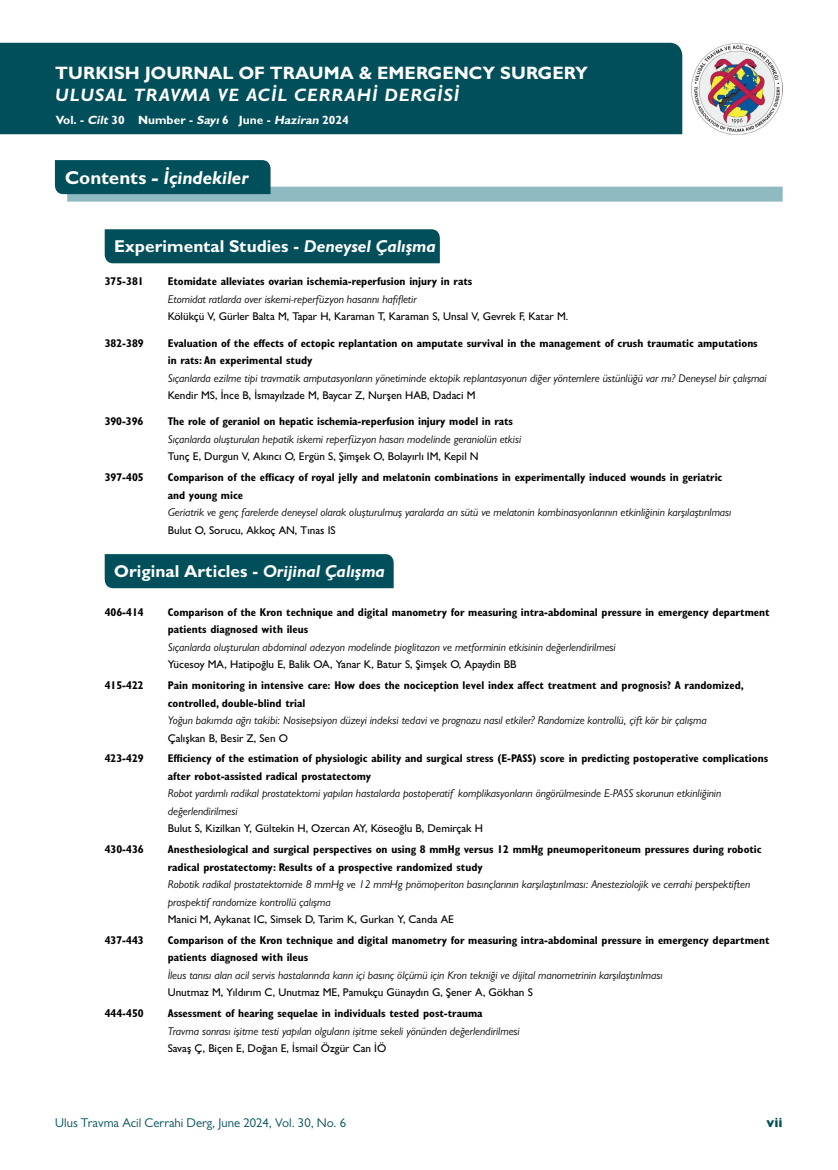
<style>
.page{position:relative;width:838px;height:1170px;background:#fff}
.page>*{position:absolute;margin:0;border:0;box-sizing:border-box;transform-origin:0 0}
.t1{font:italic 700 18.75px "Gill Sans MT Pro";color:#fff}
.t2{font:700 18px "Gill Sans MT Pro";color:#fff}
.t3{font:italic 700 18px "Gill Sans MT Pro";letter-spacing:.055em;color:#fff}
.t4{font:700 17.25px "Gill Sans MT Pro";color:#fff}
.t5{font:800 13.5px "Gill Sans MT Pro";color:#004f5a}
.t6{font:12.75px "Gill Sans MT Pro";color:#004f5a}
.t7{font:700 12px "Gill Sans MT Pro";color:#fff}
.t8{font:700 condensed 11.25px/17.5px "Gill Sans MT Pro";color:#000}
.t9{font:italic 11.25px/17.5px "Gill Sans MT Pro";color:#000}
.t10{font:500 11.25px "Gill Sans MT Pro";color:#000}
.s1{font-style:italic}
.s2{font-style:normal}
</style>
<div class="page">
<div style="left:0;top:43px;width:682px;height:91px;background:#004f5a"></div>
<img style="left:691px;top:44px;width:91px;height:90px">
<div style="left:67px;top:187px;width:715px;height:15px;background:#90bac2"></div>
<div style="left:55px;top:160px;width:215px;height:34px;background:#004f5a"></div>
<div style="left:105px;top:229px;width:335px;height:34px;background:#004f5a"></div>
<div style="left:105px;top:554px;width:289px;height:34px;background:#004f5a"></div>
<h2 class="t2" style="left:55px;top:62px;width:534px">TURKISH JOURNAL OF TRAUMA &amp; EMERGENCY SURGERY</h2>
<h2 class="t3" style="left:55px;top:84px;width:405px">ULUSAL TRAVMA VE ACİL CERRAHİ DERGİSİ</h2>
<p class="t7" style="left:56px;top:112px;width:294px">Vol. - <span class="s1">Cilt</span> 30 Number - <span class="s1">Sayı</span> 6 June - <span class="s1">Haziran</span> 2024</p>
<h1 class="t1" style="left:65px;top:165px;width:185px"><span class="s2">Contents</span> - İçindekiler</h1>
<h3 class="t4" style="left:114px;top:236px;width:323px">Experimental Studies - <span class="s1">Deneysel Çalışma</span></h3>
<p class="t8" style="left:105px;top:273px;width:41px">375-381</p>
<p class="t8" style="left:168px;top:273px;width:306px">Etomidate alleviates ovarian ischemia-reperfusion injury in rats</p>
<p class="t9" style="left:168px;top:290px;width:250px">Etomidat ratlarda over iskemi-reperfüzyon hasarını hafifletir</p>
<p class="t10" style="left:168px;top:310px;width:402px">Kölükçü V, Gürler Balta M, Tapar H, Karaman T, Karaman S, Unsal V, Gevrek F, Katar M.</p>
<p class="t8" style="left:105px;top:334px;width:41px">382-389</p>
<p class="t8" style="left:168px;top:334px;width:591px">Evaluation of the effects of ectopic replantation on amputate survival in the management of crush traumatic amputations in rats: An experimental study</p>
<p class="t9" style="left:168px;top:369px;width:600px">Sıçanlarda ezilme tipi travmatik amputasyonların yönetiminde ektopik replantasyonun diğer yöntemlere üstünlüğü var mı? Deneysel bir çalışmai</p>
<p class="t10" style="left:168px;top:389px;width:309px">Kendir MS, İnce B, İsmayılzade M, Baycar Z, Nurşen HAB, Dadaci M</p>
<p class="t8" style="left:105px;top:412px;width:40px">390-396</p>
<p class="t8" style="left:168px;top:412px;width:346px">The role of geraniol on hepatic ischemia-reperfusion injury model in rats</p>
<p class="t9" style="left:168px;top:430px;width:355px">Sıçanlarda oluşturulan hepatik iskemi reperfüzyon hasarı modelinde geraniolün etkisi</p>
<p class="t10" style="left:168px;top:450px;width:312px">Tunç E, Durgun V, Akıncı O, Ergün S, Şimşek O, Bolayırlı IM, Kepil N</p>
<p class="t8" style="left:105px;top:468px;width:41px">397-405</p>
<p class="t8" style="left:168px;top:468px;width:556px">Comparison of the efficacy of royal jelly and melatonin combinations in experimentally induced wounds in geriatric and young mice</p>
<p class="t9" style="left:168px;top:503px;width:565px">Geriatrik ve genç farelerde deneysel olarak oluşturulmuş yaralarda arı sütü ve melatonin kombinasyonlarının etkinliğinin karşılaştırılması</p>
<p class="t10" style="left:168px;top:523px;width:169px">Bulut O, Sorucu, Akkoç AN, Tınas IS</p>
<h3 class="t4" style="left:114px;top:560px;width:272px">Original Articles - <span class="s1">Orijinal Çalışma</span></h3>
<p class="t8" style="left:105px;top:603px;width:41px">406-414</p>
<p class="t8" style="left:168px;top:603px;width:603px">Comparison of the Kron technique and digital manometry for measuring intra-abdominal pressure in emergency department patients diagnosed with ileus</p>
<p class="t9" style="left:168px;top:638px;width:449px">Sıçanlarda oluşturulan abdominal adezyon modelinde pioglitazon ve metforminin etkisinin değerlendirilmesi</p>
<p class="t10" style="left:168px;top:658px;width:350px">Yücesoy MA, Hatipoğlu E, Balik OA, Yanar K, Batur S, Şimşek O, Apaydin BB</p>
<p class="t8" style="left:105px;top:676px;width:41px">415-422</p>
<p class="t8" style="left:168px;top:676px;width:577px">Pain monitoring in intensive care: How does the nociception level index affect treatment and prognosis? A randomized, controlled, double-blind trial</p>
<p class="t9" style="left:168px;top:711px;width:540px">Yoğun bakımda ağrı takibi: Nosisepsiyon düzeyi indeksi tedavi ve prognozu nasıl etkiler? Randomize kontrollü, çift kör bir çalışma</p>
<p class="t10" style="left:168px;top:731px;width:122px">Çalışkan B, Besir Z, Sen O</p>
<p class="t8" style="left:105px;top:749px;width:41px">423-429</p>
<p class="t8" style="left:168px;top:749px;width:602px">Efficiency of the estimation of physiologic ability and surgical stress (E-PASS) score in predicting postoperative complications after robot-assisted radical prostatectomy</p>
<p class="t9" style="left:168px;top:784px;width:555px">Robot yardımlı radikal prostatektomi yapılan hastalarda postoperatif komplikasyonların öngörülmesinde E-PASS skorunun etkinliğinin değerlendirilmesi</p>
<p class="t10" style="left:168px;top:822px;width:317px">Bulut S, Kizilkan Y, Gültekin H, Ozercan AY, Köseoğlu B, Demirçak H</p>
<p class="t8" style="left:105px;top:840px;width:41px">430-436</p>
<p class="t8" style="left:168px;top:840px;width:595px">Anesthesiological and surgical perspectives on using 8 mmHg versus 12 mmHg pneumoperitoneum pressures during robotic radical prostatectomy: Results of a prospective randomized study</p>
<p class="t9" style="left:168px;top:875px;width:584px">Robotik radikal prostatektomide 8 mmHg ve 12 mmHg pnömoperiton basınçlarının karşılaştırılması: Anesteziolojik ve cerrahi perspektiften prospektif randomize kontrollü çalışma</p>
<p class="t10" style="left:168px;top:912px;width:288px">Manici M, Aykanat IC, Simsek D, Tarim K, Gurkan Y, Canda AE</p>
<p class="t8" style="left:105px;top:931px;width:41px">437-443</p>
<p class="t8" style="left:168px;top:931px;width:603px">Comparison of the Kron technique and digital manometry for measuring intra-abdominal pressure in emergency department patients diagnosed with ileus</p>
<p class="t9" style="left:168px;top:966px;width:496px">İleus tanısı alan acil servis hastalarında karın içi basınç ölçümü için Kron tekniği ve dijital manometrinin karşılaştırılması</p>
<p class="t10" style="left:168px;top:985px;width:366px">Unutmaz M, Yıldırım C, Unutmaz ME, Pamukçu Günaydın G, Şener A, Gökhan S</p>
<p class="t8" style="left:105px;top:1004px;width:41px">444-450</p>
<p class="t8" style="left:168px;top:1004px;width:316px">Assessment of hearing sequelae in individuals tested post-trauma</p>
<p class="t9" style="left:168px;top:1021px;width:353px">Travma sonrası işitme testi yapılan olguların işitme sekeli yönünden değerlendirilmesi</p>
<p class="t10" style="left:168px;top:1041px;width:220px">Savaş Ç, Biçen E, Doğan E, İsmail Özgür Can İÖ</p>
<p class="t6" style="left:55px;top:1115px;width:292px">Ulus Travma Acil Cerrahi Derg, June 2024, Vol. 30, No. 6</p>
<p class="t5" style="left:766px;top:1114px;width:18px">vii</p>
</div>
